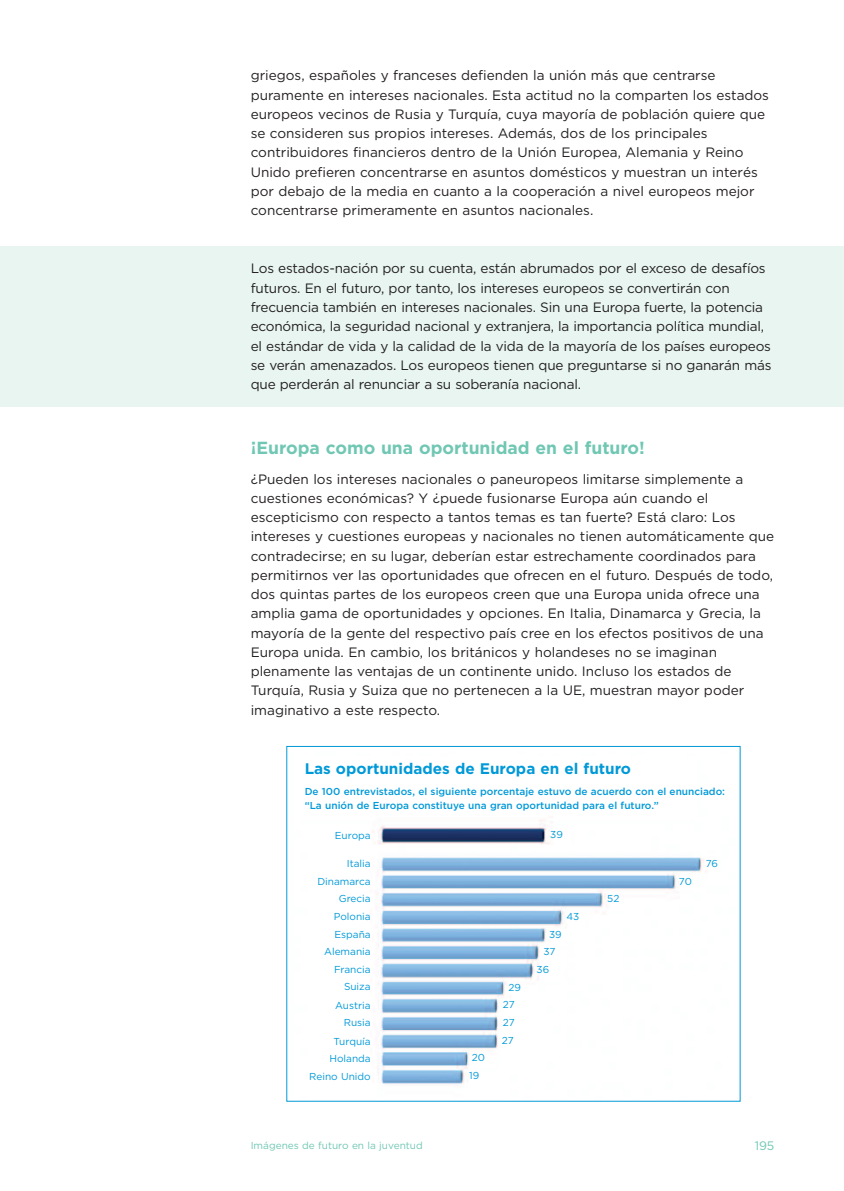
<style>
.page{position:relative;width:844px;height:1191px;background:#fff}
.page>*{position:absolute;margin:0;border:0;box-sizing:border-box;transform-origin:0 0}
.t1{font:700 17.5px "Gotham";color:#70c7b3}
.t2{font:700 15.4px "Gotham";color:#0099d8}
.t3{font:13.65px/19.2px "Gotham";color:#231f20}
.t4{font:12.25px "Gotham";color:#70c7b3}
.t5{font:500 10.15px/14px "Gotham";color:#0099d8}
.t6{font:10.15px/17.7px "Gotham";color:#0099d8;text-align:right}
.t7{font:10.15px "Gotham";color:#70c7b3}
.t8{font:9.97px/17.5px "Gotham";letter-spacing:-.01em;color:#0099d8}
</style>
<div class="page">
<img style="left:372px;top:820px;width:335px;height:264px">
<div style="left:0;top:246px;width:843px;height:161px;background:#e8f5f1"></div>
<p class="t3" style="left:251px;top:66px;width:519px">griegos, españoles y franceses defienden la unión más que centrarse puramente en intereses nacionales. Esta actitud no la comparten los estados europeos vecinos de Rusia y Turquía, cuya mayoría de población quiere que se consideren sus propios intereses. Además, dos de los principales contribuidores financieros dentro de la Unión Europea, Alemania y Reino Unido prefieren concentrarse en asuntos domésticos y muestran un interés por debajo de la media en cuanto a la cooperación a nivel europeos mejor concentrarse primeramente en asuntos nacionales.</p>
<p class="t3" style="left:251px;top:259px;width:522px">Los estados-nación por su cuenta, están abrumados por el exceso de desafíos futuros. En el futuro, por tanto, los intereses europeos se convertirán con frecuencia también en intereses nacionales. Sin una Europa fuerte, la potencia económica, la seguridad nacional y extranjera, la importancia política mundial, el estándar de vida y la calidad de la vida de la mayoría de los países europeos se verán amenazados. Los europeos tienen que preguntarse si no ganarán más que perderán al renunciar a su soberanía nacional.</p>
<p class="t1" style="left:251px;top:438px;width:395px">¡Europa como una oportunidad en el futuro!</p>
<p class="t3" style="left:251px;top:469px;width:525px">¿Pueden los intereses nacionales o paneuropeos limitarse simplemente a cuestiones económicas? Y ¿puede fusionarse Europa aún cuando el escepticismo con respecto a tantos temas es tan fuerte? Está claro: Los intereses y cuestiones europeas y nacionales no tienen automáticamente que contradecirse; en su lugar, deberían estar estrechamente coordinados para permitirnos ver las oportunidades que ofrecen en el futuro. Después de todo, dos quintas partes de los europeos creen que una Europa unida ofrece una amplia gama de oportunidades y opciones. En Italia, Dinamarca y Grecia, la mayoría de la gente del respectivo país cree en los efectos positivos de una Europa unida. En cambio, los británicos y holandeses no se imaginan plenamente las ventajas de un continente unido. Incluso los estados de Turquía, Rusia y Suiza que no pertenecen a la UE, muestran mayor poder imaginativo a este respecto.</p>
<p class="t2" style="left:304px;top:759px;width:328px">Las oportunidades de Europa en el futuro</p>
<p class="t5" style="left:304px;top:784px;width:422px">De 100 entrevistados, el siguiente porcentaje estuvo de acuerdo con el enunciado: “La unión de Europa constituye una gran oportunidad para el futuro.”</p>
<p class="t6" style="left:335px;top:826px;width:37px">Europa</p>
<p class="t6" style="left:309px;top:854px;width:63px">Italia<br>Dinamarca<br>Grecia<br>Polonia<br>España<br>Alemania<br>Francia<br>Suiza<br>Austria<br>Rusia<br>Turquía<br>Holanda<br>Reino Unido</p>
<p class="t8" style="left:550px;top:826px;width:14px">39</p>
<p class="t8" style="left:705px;top:855px;width:14px">76</p>
<p class="t8" style="left:678px;top:872px;width:14px">70</p>
<p class="t8" style="left:607px;top:890px;width:14px">52</p>
<p class="t8" style="left:566px;top:907px;width:14px">43</p>
<p class="t8" style="left:549px;top:925px;width:14px">39</p>
<p class="t8" style="left:543px;top:943px;width:13px">37</p>
<p class="t8" style="left:536px;top:960px;width:14px">36</p>
<p class="t8" style="left:501px;top:979px;width:21px;text-indent:7px">29<br>27<br>27<br>27</p>
<p class="t8" style="left:469px;top:1049px;width:17px">20<br>19</p>
<p class="t7" style="left:251px;top:1139px;width:174px">Imágenes de futuro en la juventud</p>
<p class="t4" style="left:754px;top:1138px;width:21px">195</p>
</div>
